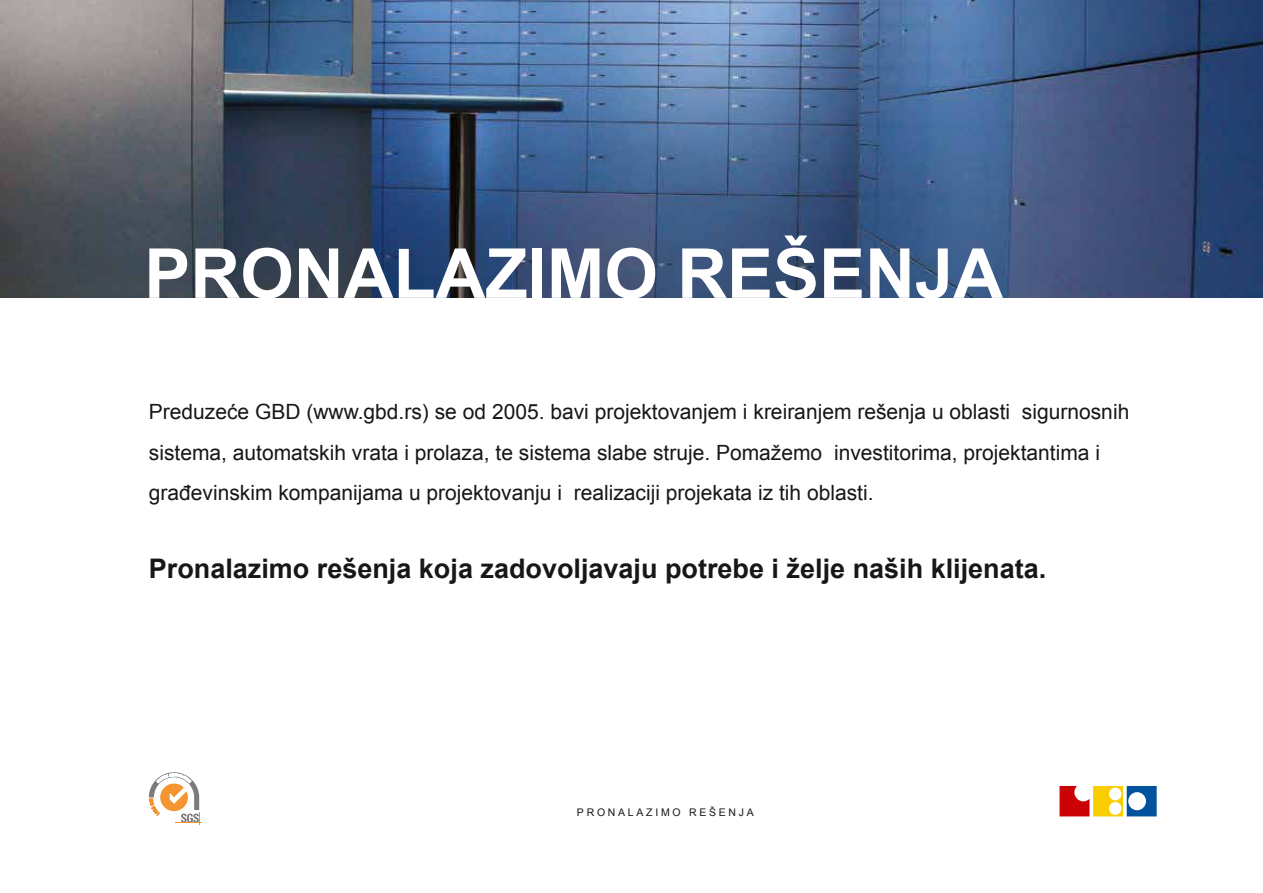
<style>
.page{position:relative;width:1263px;height:893px;background:#fff}
.page>*{position:absolute;margin:0;border:0;box-sizing:border-box;transform-origin:0 0}
.t1{font:700 69px "Arial";color:#fff}
.t2{font:700 27px "Arial";color:#181716}
.t3{font:21px/40.5px "Arial";color:#181716}
.t4{font:10.5px "Arial";letter-spacing:.26em;color:#181716}
</style>
<div class="page">
<img style="left:0;top:0;width:1263px;height:298px">
<svg style="left:1059px;top:786px;width:98px;height:30px"></svg>
<svg style="left:149px;top:772px;width:53px;height:53px"></svg>
<h1 class="t1" style="left:144px;top:228px;width:860px">PRONALAZIMO REŠENJA</h1>
<p class="t3" style="left:149px;top:392px;width:982px">Preduzeće GBD (www.gbd.rs) se od 2005. bavi projektovanjem i kreiranjem rešenja u oblasti sigurnosnih sistema, automatskih vrata i prolaza, te sistema slabe struje. Pomažemo investitorima, projektantima i građevinskim kompanijama u projektovanju i realizaciji projekata iz tih oblasti.</p>
<p class="t2" style="left:149px;top:551px;width:899px">Pronalazimo rešenja koja zadovoljavaju potrebe i želje naših klijenata.</p>
<p class="t4" style="left:577px;top:806px;width:178px">PRONALAZIMO REŠENJA</p>
</div>
